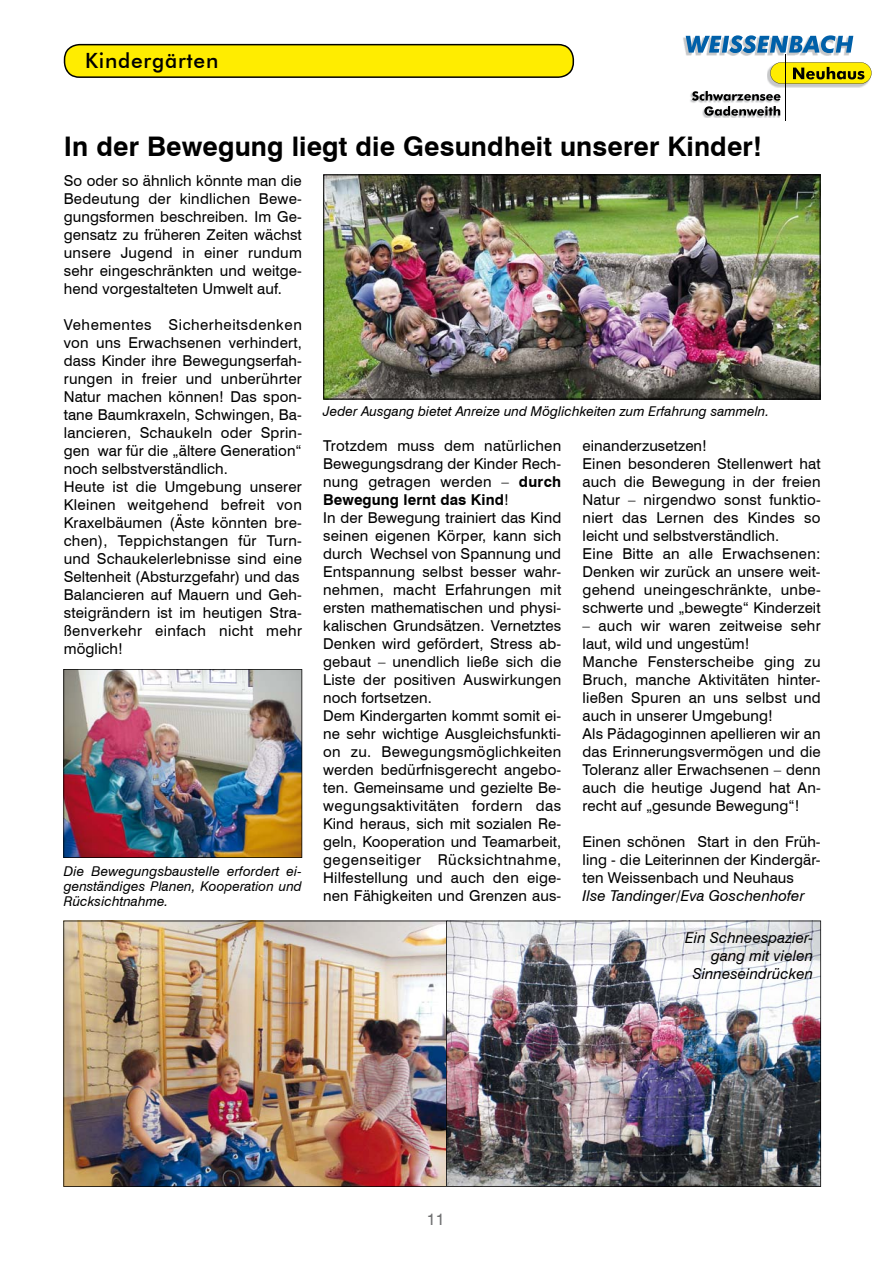
<style>
.page{position:relative;width:893px;height:1263px;background:#fff}
.page>*{position:absolute;margin:0;border:0;box-sizing:border-box;transform-origin:0 0}
.t1{font:700 27px "Swiss 721 BT";letter-spacing:.005em;color:#000}
.t2{font:500 21px "Futura BT";letter-spacing:.035em;color:#000}
.t3{font:16.5px "Swiss 721 BT";color:#707172}
.t4{font:15px/18px "Swiss 721 BT";letter-spacing:.01em;color:#000}
.t5{font:italic 15px/18px "Swiss 721 BT";letter-spacing:.005em;color:#000;text-align:right}
.t6{font:italic 13.5px/15px "Swiss 721 BT";letter-spacing:.005em;color:#000;text-align:justify}
.s1{font-weight:700}
</style>
<div class="page">
<img style="left:683px;top:37px;width:167px;height:19px">
<svg style="left:686px;top:35px;width:167px;height:18px;background:#659ac3"></svg>
<img style="left:690px;top:93px;width:90px;height:25px">
<svg style="left:692px;top:91px;width:88px;height:25px"></svg>
<img style="left:767px;top:67px;width:100px;height:20px">
<hr style="left:785px;top:54px;width:1px;height:67px;background:#000">
<svg style="left:770px;top:62px;width:101px;height:22px;background:#c5b80f"></svg>
<svg style="left:64px;top:44px;width:510px;height:34px;background:#e8d803"></svg>
<img style="left:63px;top:920px;width:383px;height:267px">
<img style="left:63px;top:669px;width:239px;height:189px">
<img style="left:446px;top:920px;width:375px;height:267px">
<img style="left:323px;top:174px;width:498px;height:226px">
<h2 class="t2" style="left:85px;top:48px;width:135px">Kindergärten</h2>
<h1 class="t1" style="left:64px;top:128px;width:700px">In der Bewegung liegt die Gesundheit unserer Kinder!</h1>
<p class="t4" style="left:64px;top:171px;width:240px;text-align:justify">So oder so ähnlich könnte man die Bedeutung der kindlichen Bewe&shy;gungsformen beschreiben. Im Ge&shy;gensatz zu früheren Zeiten wächst unsere Jugend in einer rundum sehr eingeschränkten und weitge&shy;hend vorgestalteten Umwelt auf.</p>
<p class="t4" style="left:64px;top:315px;width:240px">Vehementes Sicherheitsdenken von uns Erwachsenen verhindert, dass Kinder ihre Bewegungserfah&shy;rungen in freier und unberührter<br>Natur machen können! Das spon&shy;tane Baumkraxeln, Schwingen, Ba&shy;lancieren, Schaukeln oder Sprin&shy;gen war für die „ältere Generation“ noch selbstverständlich.<br>Heute ist die Umgebung unserer<br>Kleinen weitgehend befreit von<br>Kraxelbäumen (Äste könnten bre&shy;chen), Teppichstangen für Turn&shy;und Schaukelerlebnisse sind eine<br>Seltenheit (Absturzgefahr) und das<br>Balancieren auf Mauern und Geh&shy;steigrändern ist im heutigen Stra&shy;ßenverkehr einfach nicht mehr möglich!</p>
<p class="t6" style="left:64px;top:863px;width:240px">Die Bewegungsbaustelle erfordert ei&shy;genständiges Planen, Kooperation und Rücksichtnahme.</p>
<p class="t6" style="left:323px;top:403px;width:447px">Jeder Ausgang bietet Anreize und Möglichkeiten zum Erfahrung sammeln.</p>
<p class="t4" style="left:323px;top:436px;width:240px">Trotzdem muss dem natürlichen<br>Bewegungsdrang der Kinder Rech&shy;nung getragen werden – <span class="s1">durch<br>Bewegung lernt das Kind</span>!<br>In der Bewegung trainiert das Kind seinen eigenen Körper, kann sich durch Wechsel von Spannung und<br>Entspannung selbst besser wahr&shy;nehmen, macht Erfahrungen mit ersten mathematischen und physi&shy;kalischen Grundsätzen. Vernetztes<br>Denken wird gefördert, Stress ab&shy;gebaut – unendlich ließe sich die<br>Liste der positiven Auswirkungen noch fortsetzen.<br>Dem Kindergarten kommt somit ei&shy;ne sehr wichtige Ausgleichsfunkti&shy;on zu. Bewegungsmöglichkeiten werden bedürfnisgerecht angebo&shy;ten. Gemeinsame und gezielte Be&shy;wegungsaktivitäten fordern das<br>Kind heraus, sich mit sozialen Re&shy;geln, Kooperation und Teamarbeit, gegenseitiger Rücksichtnahme,<br>Hilfestellung und auch den eige&shy;nen Fähigkeiten und Grenzen aus-</p>
<p class="t4" style="left:583px;top:436px;width:240px">einanderzusetzen!<br>Einen besonderen Stellenwert hat auch die Bewegung in der freien<br>Natur – nirgendwo sonst funktio&shy;niert das Lernen des Kindes so leicht und selbstverständlich.<br>Eine Bitte an alle Erwachsenen:<br>Denken wir zurück an unsere weit&shy;gehend uneingeschränkte, unbe&shy;schwerte und „bewegte“ Kinderzeit</p>
<p class="t4" style="left:583px;top:616px;width:240px">– auch wir waren zeitweise sehr laut, wild und ungestüm!<br>Manche Fensterscheibe ging zu<br>Bruch, manche Aktivitäten hinter&shy;ließen Spuren an uns selbst und auch in unserer Umgebung!<br>Als Pädagoginnen apellieren wir an das Erinnerungsvermögen und die<br>Toleranz aller Erwachsenen – denn auch die heutige Jugend hat An&shy;recht auf „gesunde Bewegung“!</p>
<p class="t4" style="left:583px;top:832px;width:240px;text-align:justify">Einen schönen Start in den Früh&shy;ling - die Leiterinnen der Kindergär&shy;ten Weissenbach und Neuhaus</p>
<p class="t5" style="left:583px;top:886px;width:223px">Ilse Tandinger/Eva Goschenhofer</p>
<p class="t5" style="left:685px;top:928px;width:129px">Ein Schneespazier&shy;gang mit vielen<br>Sinneseindrücken</p>
<p class="t3" style="left:427px;top:1207px;width:20px">11</p>
</div>
